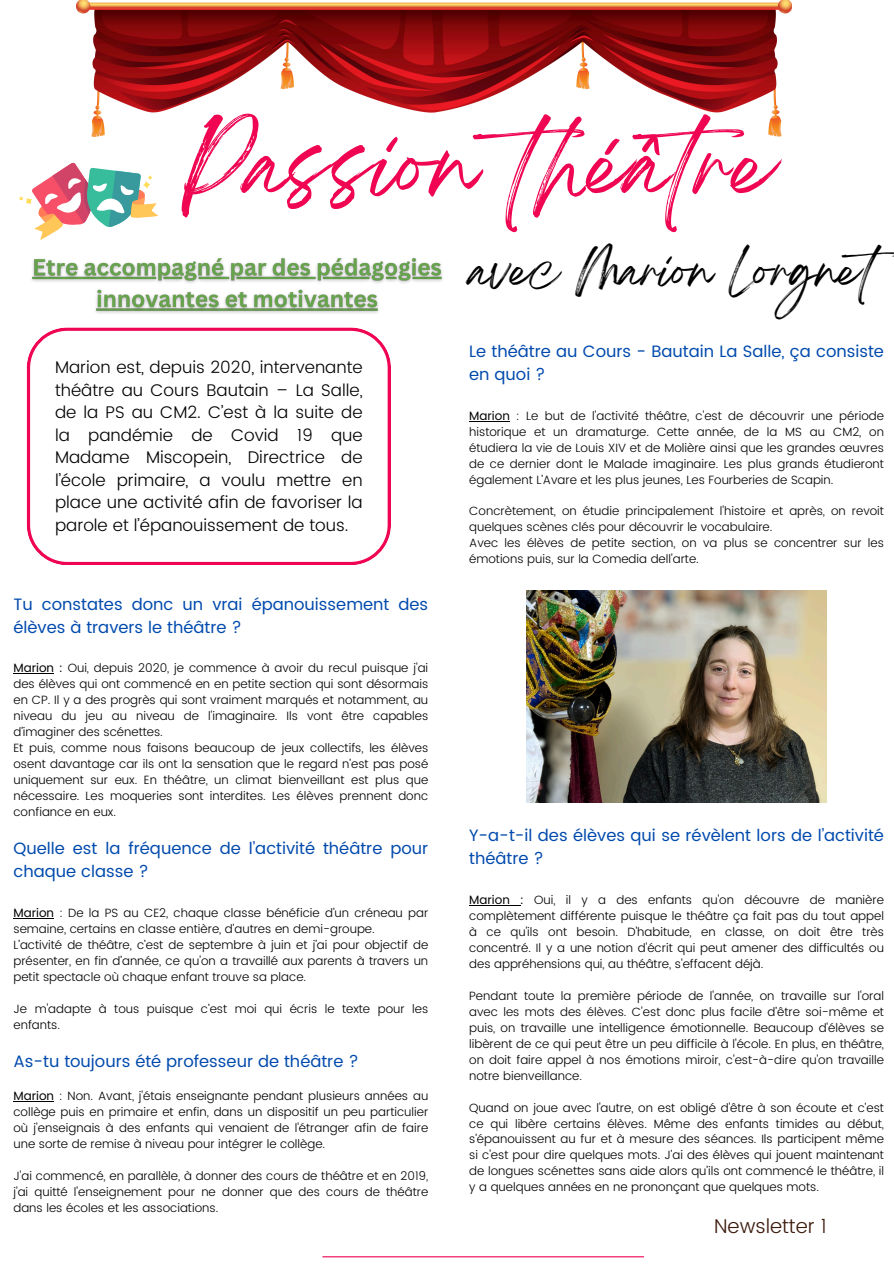
<style>
.page{position:relative;width:894px;height:1264px;background:#fff}
.page>*{position:absolute;margin:0;border:0;box-sizing:border-box;transform-origin:0 0}
.t1{font:79.5px "Breathing";color:#ef0552}
.t2{font:40.5px "Breathing";color:#000}
.t3{font:300 19.95px "Poppins";color:#3c1a0c}
.t4{font:300 16.8px/22.5px "Poppins";color:#000;text-align:justify}
.t5{font:16.5px/23px "Poppins";color:#004aad}
.t6{font:300 12px/15.9px "Poppins";color:#000;text-align:justify}
.s1{font-weight:400}
</style>
<div class="page">
<hr style="left:322px;top:1256px;width:321px;height:1px;background:#ef0552">
<svg style="left:19px;top:162px;width:140px;height:78px"></svg>
<img style="left:77px;top:0;width:714px;height:136px">
<svg style="left:27px;top:327px;width:364px;height:238px"></svg>
<img style="left:526px;top:590px;width:299px;height:212px">
<hr style="left:469px;top:420px;width:40px;height:1px;background:#000">
<hr style="left:469px;top:904px;width:51px;height:1px;background:#000">
<hr style="left:13px;top:673px;width:41px;height:1px;background:#000">
<hr style="left:13px;top:918px;width:41px;height:1px;background:#000">
<hr style="left:13px;top:1100px;width:41px;height:1px;background:#000">
<img style="left:31px;top:257px;width:412px;height:56px">
<p class="t1" style="left:183px;top:141px;width:599px">Passion théâtre</p>
<h5 class="t2" style="left:470px;top:258px;width:448px">avec Marion Lorgnet</h5>
<p class="t4" style="left:55px;top:356px;width:309px">Marion est, depuis 2020, intervenante théâtre au Cours Bautain – La Salle, de la PS au CM2. C’est à la suite de la pandémie de Covid 19 que Madame Miscopein, Directrice de l’école primaire, a voulu mettre en place une activité afin de favoriser la parole et l’épanouissement de tous.</p>
<p class="t5" style="left:13px;top:592px;width:416px">Tu constates donc un vrai épanouissement des élèves à travers le théâtre ?</p>
<p class="t6" style="left:13px;top:660px;width:416px"><span class="s1">Marion :</span> Oui, depuis 2020, je commence à avoir du recul puisque j'ai des élèves qui ont commencé en en petite section qui sont désormais en CP. Il y a des progrès qui sont vraiment marqués et notamment, au niveau du jeu au niveau de l'imaginaire. Ils vont être capables d’imaginer des scénettes.</p>
<p class="t6" style="left:13px;top:740px;width:416px">Et puis, comme nous faisons beaucoup de jeux collectifs, les élèves osent davantage car ils ont la sensation que le regard n’est pas posé uniquement sur eux. En théâtre, un climat bienveillant est plus que nécessaire. Les moqueries sont interdites. Les élèves prennent donc confiance en eux.</p>
<h4 class="t5" style="left:13px;top:837px;width:416px">Quelle est la fréquence de l’activité théâtre pour chaque classe ?</h4>
<h5 class="t6" style="left:13px;top:905px;width:416px"><span class="s1">Marion</span> : De la PS au CE2, chaque classe bénéficie d’un créneau par semaine, certains en classe entière, d’autres en demi-groupe.</h5>
<p class="t6" style="left:13px;top:936px;width:416px">L’activité de théâtre, c’est de septembre à juin et j’ai pour objectif de présenter, en fin d’année, ce qu'on a travaillé aux parents à travers un petit spectacle où chaque enfant trouve sa place.</p>
<p class="t6" style="left:13px;top:1000px;width:416px">Je m'adapte à tous puisque c’est moi qui écris le texte pour les enfants.</p>
<h5 class="t5" style="left:13px;top:1049px;width:346px">As-tu toujours été professeur de théâtre ?</h5>
<p class="t6" style="left:13px;top:1087px;width:416px"><span class="s1">Marion</span> : Non. Avant, j'étais enseignante pendant plusieurs années au collège puis en primaire et enfin, dans un dispositif un peu particulier où j'enseignais à des enfants qui venaient de l'étranger afin de faire une sorte de remise à niveau pour intégrer le collège.</p>
<p class="t6" style="left:13px;top:1167px;width:416px">J'ai commencé, en parallèle, à donner des cours de théâtre et en 2019, j'ai quitté l'enseignement pour ne donner que des cours de théâtre dans les écoles et les associations.</p>
<p class="t5" style="left:469px;top:339px;width:416px">Le théâtre au Cours - Bautain La Salle, ça consiste en quoi ?</p>
<h1 class="t6" style="left:469px;top:407px;width:416px"><span class="s1">Marion</span> : Le but de l'activité théâtre, c'est de découvrir une période historique et un dramaturge. Cette année, de la MS au CM2, on étudiera la vie de Louis XIV et de Molière ainsi que les grandes œuvres de ce dernier dont le Malade imaginaire. Les plus grands étudieront également L’Avare et les plus jeunes, Les Fourberies de Scapin.</h1>
<p class="t6" style="left:469px;top:503px;width:416px">Concrètement, on étudie principalement l'histoire et après, on revoit quelques scènes clés pour découvrir le vocabulaire.</p>
<h2 class="t6" style="left:469px;top:535px;width:416px">Avec les élèves de petite section, on va plus se concentrer sur les émotions puis, sur la Comedia dell'arte.</h2>
<p class="t5" style="left:469px;top:823px;width:416px">Y-a-t-il des élèves qui se révèlent lors de l’activité théâtre ?</p>
<h5 class="t6" style="left:469px;top:891px;width:416px"><span class="s1">Marion :</span> Oui, il y a des enfants qu'on découvre de manière complètement différente puisque le théâtre ça fait pas du tout appel à ce qu'ils ont besoin. D'habitude, en classe, on doit être très concentré. Il y a une notion d'écrit qui peut amener des difficultés ou des appréhensions qui, au théâtre, s'effacent déjà.</h5>
<h5 class="t6" style="left:469px;top:987px;width:416px">Pendant toute la première période de l'année, on travaille sur l'oral avec les mots des élèves. C'est donc plus facile d’être soi-même et puis, on travaille une intelligence émotionnelle. Beaucoup d'élèves se libèrent de ce qui peut être un peu difficile à l'école. En plus, en théâtre, on doit faire appel à nos émotions miroir, c'est-à-dire qu'on travaille notre bienveillance.</h5>
<p class="t6" style="left:469px;top:1099px;width:416px">Quand on joue avec l'autre, on est obligé d'être à son écoute et c’est ce qui libère certains élèves. Même des enfants timides au début, s’épanouissent au fur et à mesure des séances. Ils participent même si c'est pour dire quelques mots. J’ai des élèves qui jouent maintenant de longues scénettes sans aide alors qu’ils ont commencé le théâtre, il y a quelques années en ne prononçant que quelques mots.</p>
<p class="t3" style="left:714px;top:1214px;width:114px">Newsletter 1</p>
</div>
